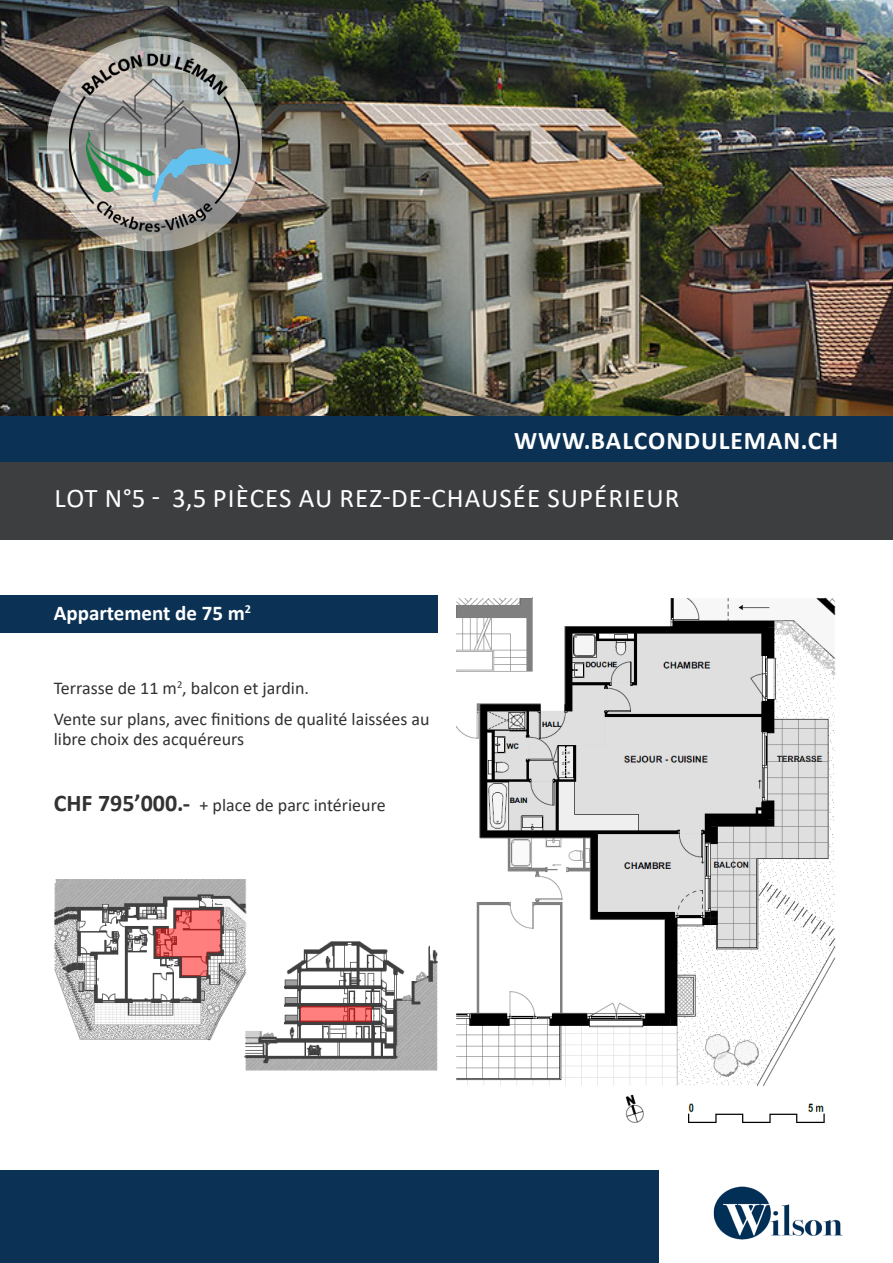
<style>
.page{position:relative;width:893px;height:1263px;background:#fff}
.page>*{position:absolute;margin:0;border:0;box-sizing:border-box;transform-origin:0 0}
.t1{font:27px "Calibri";letter-spacing:.04em;color:#fff}
.t2{font:700 25.5px "Calibri";letter-spacing:.04em;color:#fff}
.t3{font:700 21px "Calibri";color:#fff}
.t4{font:18px/19.5px "Calibri";color:#333233}
.s1{font-weight:700;font-size:24px}
</style>
<div class="page">
<div style="left:0;top:595px;width:437px;height:38px;background:#0b3254"></div>
<img style="left:0;top:0;width:893px;height:416px">
<svg style="left:47px;top:36px;width:215px;height:215px;background:#adada7"></svg>
<img style="left:69px;top:52px;width:170px;height:184px">
<div style="left:0;top:461px;width:893px;height:79px;background:#3c3e40"></div>
<div style="left:0;top:416px;width:893px;height:45px;background:#0b3254"></div>
<img style="left:456px;top:597px;width:380px;height:526px">
<img style="left:54px;top:879px;width:383px;height:192px">
<div style="left:0;top:1171px;width:893px;height:92px;background:#0b3254"></div>
<div style="left:659px;top:1163px;width:234px;height:100px;background:#fff"></div>
<img style="left:713px;top:1186px;width:130px;height:54px">
<p class="t2" style="left:514px;top:422px;width:326px">WWW.BALCONDULEMAN.CH</p>
<p class="t1" style="left:55px;top:479px;width:626px">LOT N°5 - 3,5 PIÈCES AU REZ-DE-CHAUSÉE SUPÉRIEUR</p>
<p class="t3" style="left:54px;top:598px;width:199px">Appartement de 75 m<sup>2</sup></p>
<p class="t4" style="left:54px;top:677px;width:257px">Terrasse de 11 m<sup>2</sup>, balcon et jardin.</p>
<p class="t4" style="left:54px;top:709px;width:377px">Vente sur plans, avec finitions de qualité laissées au libre choix des acquéreurs</p>
<p class="t4" style="left:54px;top:794px;width:333px"><span class="s1">CHF 795’000.-</span> + place de parc intérieure</p>
</div>
